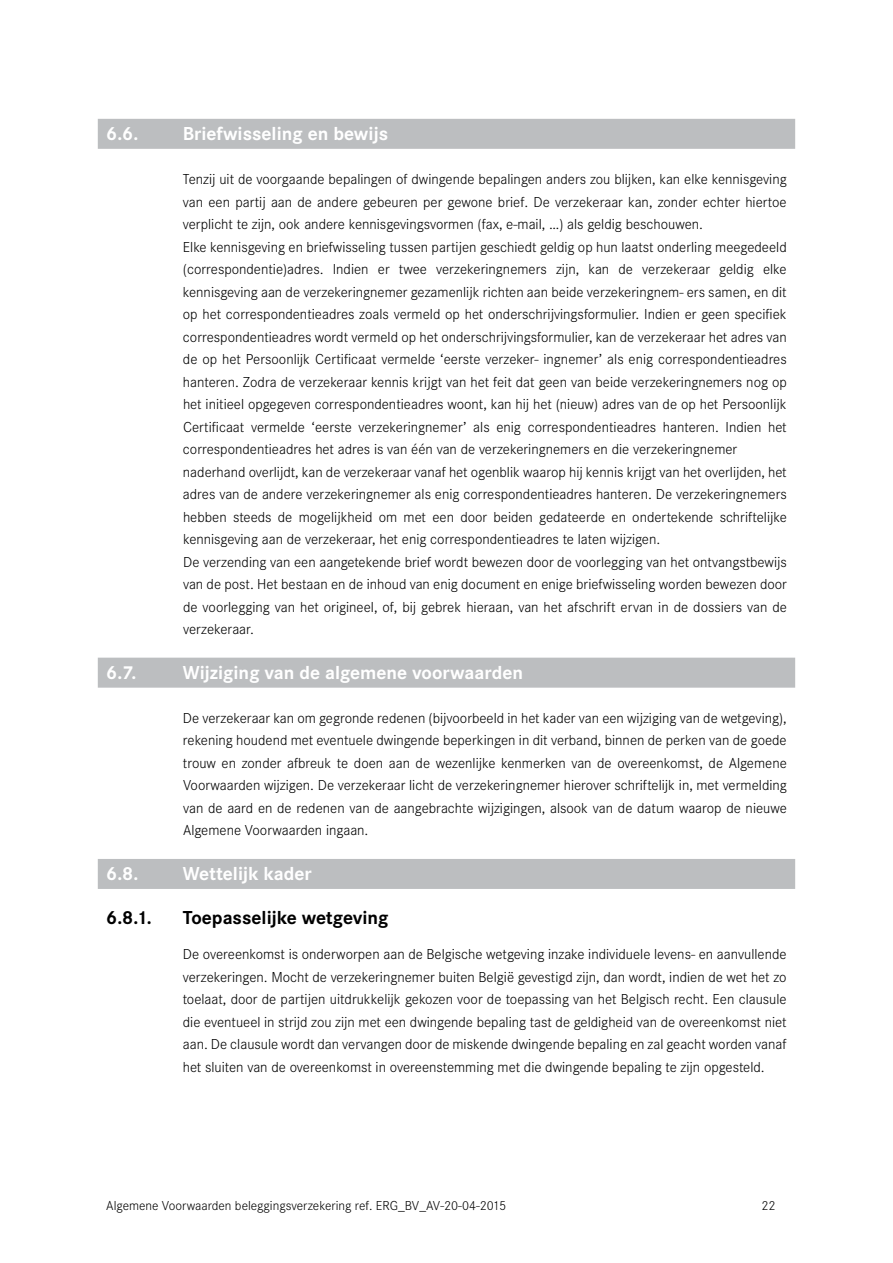
<style>
.page{position:relative;width:893px;height:1263px;background:#fff}
.page>*{position:absolute;margin:0;border:0;box-sizing:border-box;transform-origin:0 0}
.t1{font:700 19.5px "Corporate S";color:#fff}
.t2{font:700 19.5px "Corporate S";color:#000}
.t3{font:300 15px/22.5px "Corporate S";color:#000;text-align:justify}
.t4{font:300 13.5px "Corporate S";color:#000}
</style>
<div class="page">
<div style="left:98px;top:119px;width:697px;height:30px;background:#bcbec0"></div>
<div style="left:98px;top:658px;width:697px;height:30px;background:#bcbec0"></div>
<div style="left:98px;top:859px;width:697px;height:30px;background:#bcbec0"></div>
<h1 class="t1" style="left:106px;top:123px;width:34px">6.6.</h1>
<h1 class="t1" style="left:183px;top:123px;width:207px">Briefwisseling en bewijs</h1>
<p class="t3" style="left:183px;top:168px;width:606px;text-align:left">Tenzij uit de voorgaande bepalingen of dwingende bepalingen anders zou blijken, kan elke kennisgeving van een partij aan de andere gebeuren per gewone brief. De verzekeraar kan, zonder echter hiertoe verplicht te zijn, ook andere kennisgevingsvormen (fax, e-mail, …) als geldig beschouwen.<br>Elke kennisgeving en briefwisseling tussen partijen geschiedt geldig op hun laatst onderling meegedeeld (correspondentie)adres. Indien er twee verzekeringnemers zijn, kan de verzekeraar geldig elke kennisgeving aan de verzekeringnemer gezamenlijk richten aan beide verzekeringnem- ers samen, en dit op het correspondentieadres zoals vermeld op het onderschrijvingsformulier. Indien er geen specifiek correspondentieadres wordt vermeld op het onderschrijvingsformulier, kan de verzekeraar het adres van de op het Persoonlijk Certificaat vermelde ‘eerste verzeker- ingnemer’ als enig correspondentieadres hanteren. Zodra de verzekeraar kennis krijgt van het feit dat geen van beide verzekeringnemers nog op het initieel opgegeven correspondentieadres woont, kan hij het (nieuw) adres van de op het Persoonlijk Certificaat vermelde ‘eerste verzekeringnemer’ als enig correspondentieadres hanteren. Indien het correspondentieadres het adres is van één van de verzekeringnemers en die verzekeringnemer naderhand overlijdt, kan de verzekeraar vanaf het ogenblik waarop hij kennis krijgt van het overlijden, het adres van de andere verzekeringnemer als enig correspondentieadres hanteren. De verzekeringnemers hebben steeds de mogelijkheid om met een door beiden gedateerde en ondertekende schriftelijke kennisgeving aan de verzekeraar, het enig correspondentieadres te laten wijzigen.<br>De verzending van een aangetekende brief wordt bewezen door de voorlegging van het ontvangstbewijs van de post. Het bestaan en de inhoud van enig document en enige briefwisseling worden bewezen door de voorlegging van het origineel, of, bij gebrek hieraan, van het afschrift ervan in de dossiers van de verzekeraar.</p>
<h1 class="t1" style="left:106px;top:661px;width:32px">6.7.</h1>
<h1 class="t1" style="left:183px;top:661px;width:342px">Wijziging van de algemene voorwaarden</h1>
<p class="t3" style="left:183px;top:707px;width:606px">De verzekeraar kan om gegronde redenen (bijvoorbeeld in het kader van een wijziging van de wetgeving), rekening houdend met eventuele dwingende beperkingen in dit verband, binnen de perken van de goede trouw en zonder afbreuk te doen aan de wezenlijke kenmerken van de overeenkomst, de Algemene Voorwaarden wijzigen. De verzekeraar licht de verzekeringnemer hierover schriftelijk in, met vermelding van de aard en de redenen van de aangebrachte wijzigingen, alsook van de datum waarop de nieuwe Algemene Voorwaarden ingaan.</p>
<h1 class="t1" style="left:106px;top:863px;width:34px">6.8.</h1>
<h1 class="t1" style="left:183px;top:863px;width:130px">Wettelijk kader</h1>
<h1 class="t2" style="left:106px;top:906px;width:47px">6.8.1.</h1>
<h1 class="t2" style="left:183px;top:906px;width:207px">Toepasselijke wetgeving</h1>
<p class="t3" style="left:183px;top:943px;width:605px">De overeenkomst is onderworpen aan de Belgische wetgeving inzake individuele levens- en aanvullende verzekeringen. Mocht de verzekeringnemer buiten België gevestigd zijn, dan wordt, indien de wet het zo toelaat, door de partijen uitdrukkelijk gekozen voor de toepassing van het Belgisch recht. Een clausule die eventueel in strijd zou zijn met een dwingende bepaling tast de geldigheid van de overeenkomst niet aan. De clausule wordt dan vervangen door de miskende dwingende bepaling en zal geacht worden vanaf het sluiten van de overeenkomst in overeenstemming met die dwingende bepaling te zijn opgesteld.</p>
<p class="t4" style="left:106px;top:1198px;width:401px">Algemene Voorwaarden beleggingsverzekering ref. ERG_BV_AV-20-04-2015</p>
<p class="t4" style="left:761px;top:1198px;width:16px">22</p>
</div>
